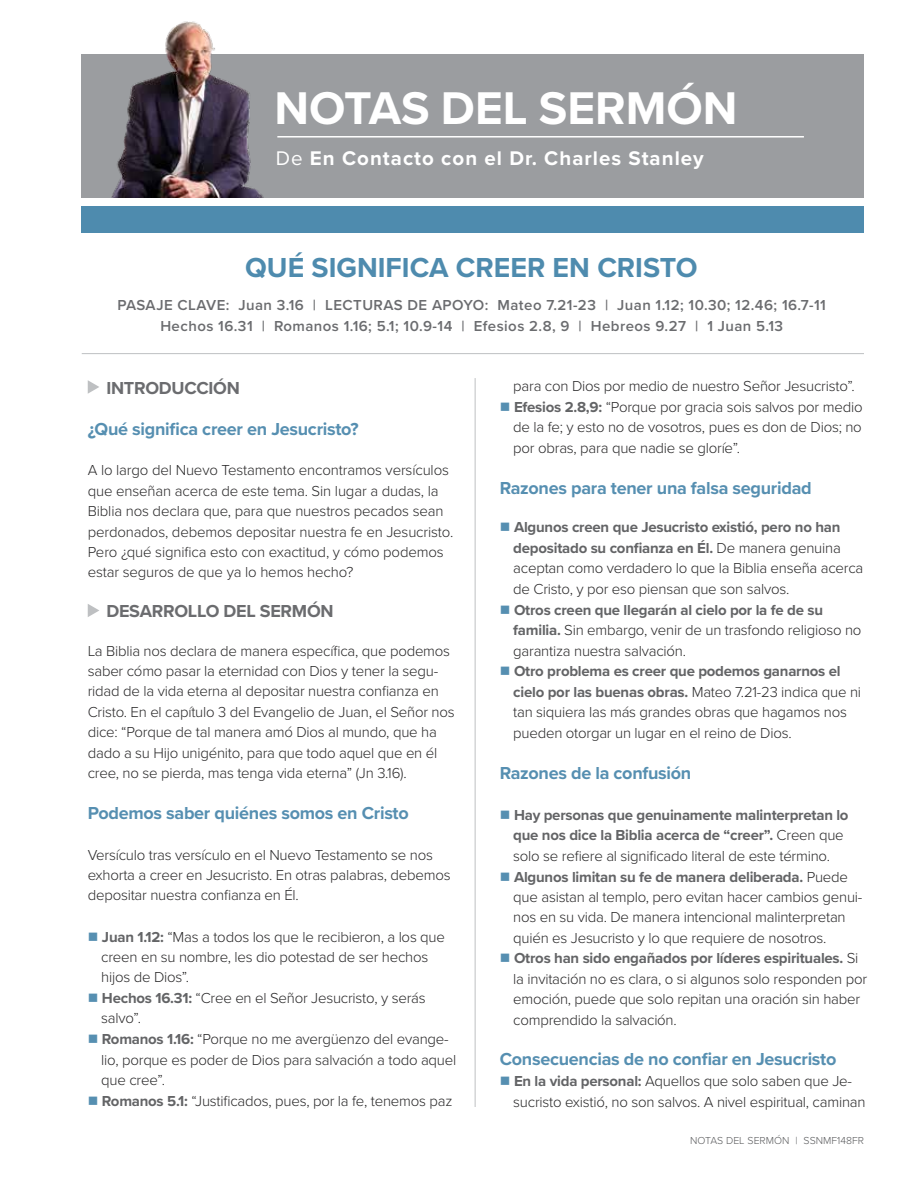
<style>
.page{position:relative;width:918px;height:1188px;background:#fff}
.page>*{position:absolute;margin:0;border:0;box-sizing:border-box;transform-origin:0 0}
.t1{font:700 47.55px "Proxima Nova";color:#fff}
.t2{font:700 28.5px "Proxima Nova";color:#4e8bae}
.t3{font:700 20.55px "Proxima Nova";letter-spacing:.05em;color:#fff}
.t4{font:700 18px "Proxima Nova";letter-spacing:-.015em;color:#568fb1}
.t5{font:700 18px "Proxima Nova";letter-spacing:-.015em;color:#6b6c6f}
.t6{font:300 15px/20.4px "Proxima Nova";letter-spacing:-.015em;color:#292829}
.t7{font:600 15px/21px "Proxima Nova";letter-spacing:.03em;color:#6b6c6f;text-align:center}
.t8{font:700 15px/20.5px "Proxima Nova";letter-spacing:-.015em;color:#636466;text-align:center}
.t9{font:300 10.5px "Proxima Nova";color:#58595b}
.s1{font-weight:400}
.s2{color:#568fb1}
.s3{font-weight:700;color:#636466}
.s4{font-weight:300;color:#292829}
</style>
<div class="page">
<div style="left:81px;top:206px;width:783px;height:27px;background:#4e8bae"></div>
<div style="left:82px;top:54px;width:782px;height:144px;background:#9b9da0"></div>
<img style="left:111px;top:21px;width:153px;height:177px">
<svg style="left:88px;top:380px;width:11px;height:14px"></svg>
<svg style="left:88px;top:604px;width:11px;height:13px"></svg>
<hr style="left:475px;top:378px;width:1px;height:729px;background:#bec0c2">
<hr style="left:82px;top:353px;width:782px;height:1px;background:#bec0c2">
<hr style="left:277px;top:136px;width:527px;height:2px;background:#fff">
<h1 class="t1" style="left:274px;top:73px;width:465px">NOTAS DEL SERMÓN</h1>
<h3 class="t3" style="left:276px;top:143px;width:430px"><span class="s1">De</span> En Contacto con el Dr. Charles Stanley</h3>
<h2 class="t2" style="left:245px;top:246px;width:454px">QUÉ SIGNIFICA CREER EN CRISTO</h2>
<p class="t7" style="left:118px;top:294px;width:710px">PASAJE CLAVE: Juan 3.16 | LECTURAS DE APOYO: Mateo 7.21-23 | Juan 1.12; 10.30; 12.46; 16.7-11<br>Hechos 16.31 | Romanos 1.16; 5.1; 10.9-14 | Efesios 2.8, 9 | Hebreos 9.27 | 1 Juan 5.13</p>
<p class="t5" style="left:106px;top:374px;width:135px">INTRODUCCIÓN</p>
<p class="t4" style="left:88px;top:415px;width:272px">¿Qué significa creer en Jesucristo?</p>
<p class="t6" style="left:88px;top:459px;width:367px">A lo largo del Nuevo Testamento encontramos versículos que enseñan acerca de este tema. Sin lugar a dudas, la Biblia nos declara que, para que nuestros pecados sean perdonados, debemos depositar nuestra fe en Jesucristo.<br>Pero ¿qué significa esto con exactitud, y cómo podemos estar seguros de que ya lo hemos hecho?</p>
<p class="t5" style="left:106px;top:598px;width:229px">DESARROLLO DEL SERMÓN</p>
<p class="t6" style="left:88px;top:640px;width:368px">La Biblia nos declara de manera específica, que podemos saber cómo pasar la eternidad con Dios y tener la segu&shy;ridad de la vida eterna al depositar nuestra confianza en Cristo. En el capítulo 3 del Evangelio de Juan, el Señor nos dice: “Porque de tal manera amó Dios al mundo, que ha dado a su Hijo unigénito, para que todo aquel que en él cree, no se pierda, mas tenga vida eterna” (Jn 3.16).</p>
<p class="t4" style="left:88px;top:799px;width:323px">Podemos saber quiénes somos en Cristo</p>
<p class="t6" style="left:88px;top:844px;width:364px">Versículo tras versículo en el Nuevo Testamento se nos exhorta a creer en Jesucristo. En otras palabras, debemos depositar nuestra confianza en Él.</p>
<p class="t6" style="left:101px;top:925px;width:345px;text-indent:-13px"><span class="s2">■</span> <span class="s3">Juan 1.12:</span> “Mas a todos los que le recibieron, a los que creen en su nombre, les dio potestad de ser hechos hijos de Dios”.</p>
<p class="t6" style="left:101px;top:987px;width:326px;text-indent:-13px"><span class="s2">■</span> <span class="s3">Hechos 16.31:</span> “Cree en el Señor Jesucristo, y serás salvo”.</p>
<p class="t6" style="left:101px;top:1028px;width:357px;text-indent:-13px"><span class="s2">■</span> <span class="s3">Romanos 1.16:</span> “Porque no me avergüenzo del evange&shy;lio, porque es poder de Dios para salvación a todo aquel que cree”.</p>
<p class="t6" style="left:88px;top:1090px;width:366px"><span class="s2">■</span> <span class="s3">Romanos 5.1:</span> “Justificados, pues, por la fe, tenemos paz</p>
<p class="t6" style="left:513px;top:375px;width:343px">para con Dios por medio de nuestro Señor Jesucristo”.</p>
<p class="t6" style="left:513px;top:396px;width:351px;text-align:justify;text-indent:-13px"><span class="s2">■</span> <span class="s3">Efesios 2.8,9:</span> “Porque por gracia sois salvos por medio de la fe; y esto no de vosotros, pues es don de Dios; no por obras, para que nadie se gloríe”.</p>
<p class="t4" style="left:500px;top:474px;width:313px">Razones para tener una falsa seguridad</p>
<p class="t6" style="left:513px;top:516px;width:352px;text-indent:-13px"><span class="s2">■</span> <span class="s3">Algunos creen que Jesucristo existió, pero no han depositado su confianza en Él.</span> De manera genuina aceptan como verdadero lo que la Biblia enseña acerca de Cristo, y por eso piensan que son salvos.</p>
<p class="t6" style="left:513px;top:598px;width:350px;text-indent:-13px"><span class="s2">■</span> <span class="s3">Otros creen que llegarán al cielo por la fe de su familia.</span> Sin embargo, venir de un trasfondo religioso no garantiza nuestra salvación.</p>
<p class="t6" style="left:513px;top:660px;width:349px;text-indent:-13px"><span class="s2">■</span> <span class="s3">Otro problema es creer que podemos ganarnos el cielo por las buenas obras.</span> Mateo 7.21-23 indica que ni tan siquiera las más grandes obras que hagamos nos pueden otorgar un lugar en el reino de Dios.</p>
<p class="t4" style="left:500px;top:759px;width:193px">Razones de la confusión</p>
<p class="t8" style="left:500px;top:804px;width:350px"><span class="s2">■</span> Hay personas que genuinamente malinterpretan lo que nos dice la Biblia acerca de “creer”. <span class="s4">Creen que solo se refiere al significado literal de este término.</span></p>
<p class="t6" style="left:513px;top:866px;width:351px;text-indent:-13px"><span class="s2">■</span> <span class="s3">Algunos limitan su fe de manera deliberada.</span> Puede que asistan al templo, pero evitan hacer cambios genui&shy;nos en su vida. De manera intencional malinterpretan quién es Jesucristo y lo que requiere de nosotros.</p>
<p class="t6" style="left:513px;top:947px;width:355px;text-indent:-13px"><span class="s2">■</span> <span class="s3">Otros han sido engañados por líderes espirituales.</span> Si la invitación no es clara, o si algunos solo responden por emoción, puede que solo repitan una oración sin haber comprendido la salvación.</p>
<p class="t4" style="left:500px;top:1046px;width:338px">Consecuencias de no confiar en Jesucristo</p>
<p class="t6" style="left:513px;top:1070px;width:354px;text-indent:-13px"><span class="s2">■</span> <span class="s3">En la vida personal:</span> Aquellos que solo saben que Je&shy;sucristo existió, no son salvos. A nivel espiritual, caminan</p>
<p class="t9" style="left:690px;top:1133px;width:175px">NOTAS DEL SERMÓN | SSNMF148FR</p>
</div>
